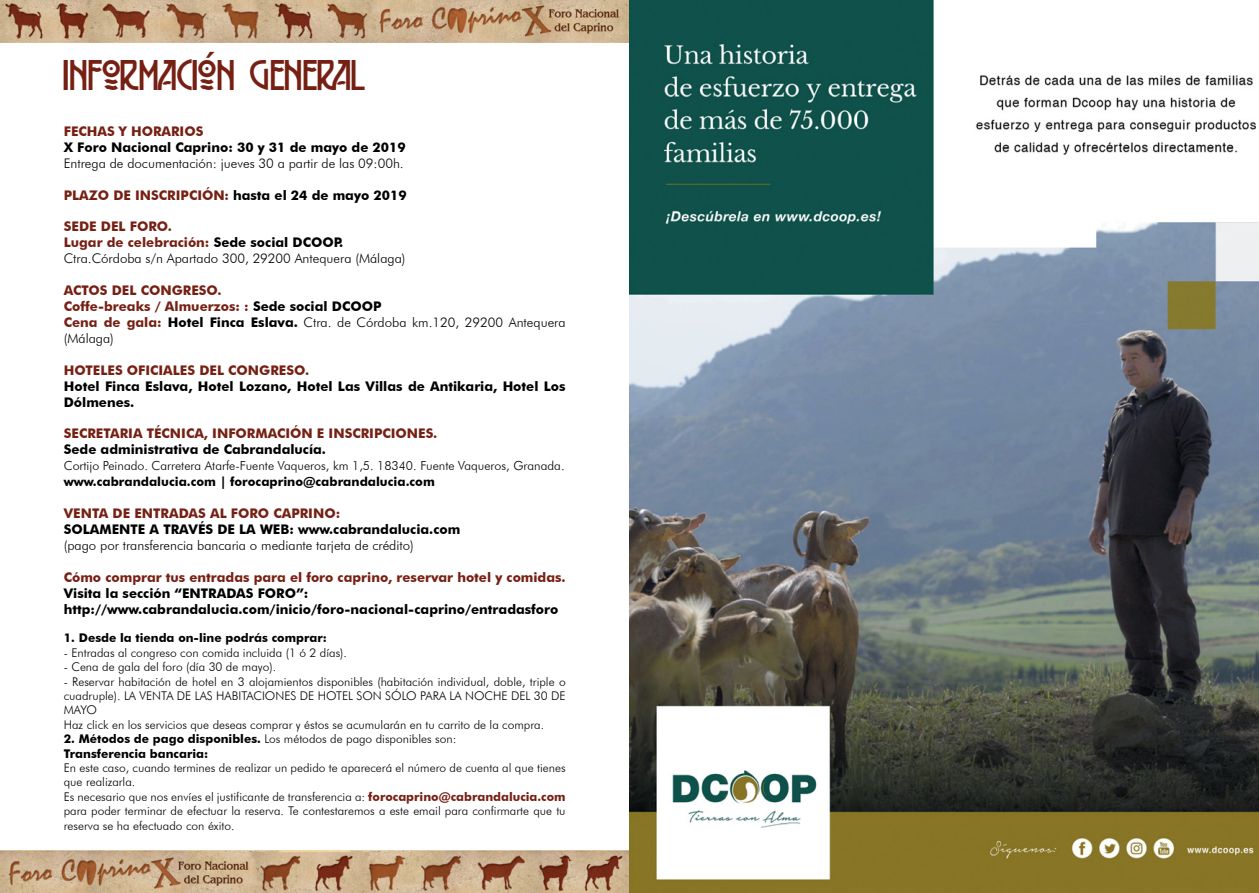
<style>
.page{position:relative;width:1259px;height:893px;background:#fff}
.page>*{position:absolute;margin:0;border:0;box-sizing:border-box;transform-origin:0 0}
.t1{font:30px "Belladona";color:#762014}
.t2{font:700 13.2px/15.9px "Futura BT";color:#762014}
.t3{font:700 13.2px/15.9px "Futura BT";color:#000}
.t4{font:300 13.2px/15.9px "Futura BT";color:#000}
.t5{font:300 12.45px "Futura BT";color:#000}
.t6{font:700 12.45px "Futura BT";color:#000}
.t7{font:300 12px/14.4px "Futura BT";color:#000}
.t8{font:700 12px/14.4px "Futura BT";color:#000}
.s1{color:#000}
.s2{font-weight:700;color:#762014}
.s3{font-weight:700}
.s4{font-weight:300;color:#000}
.s5{font-weight:300}
</style>
<div class="page">
<img style="left:0;top:0;width:629px;height:43px">
<img style="left:0;top:850px;width:629px;height:43px">
<img style="left:630px;top:0;width:629px;height:893px">
<h1 class="t1" style="left:64px;top:56px;width:302px">INFORMACIÓN GENERAL</h1>
<p class="t2" style="left:64px;top:123px;width:141px">FECHAS Y HORARIOS</p>
<p class="t3" style="left:64px;top:139px;width:343px">X Foro Nacional Caprino: 30 y 31 de mayo de 2019</p>
<p class="t4" style="left:64px;top:155px;width:341px">Entrega de documentación: jueves 30 a partir de las 09:00h.</p>
<p class="t2" style="left:64px;top:187px;width:344px">PLAZO DE INSCRIPCIÓN: <span class="s1">hasta el 24 de mayo 2019</span></p>
<p class="t4" style="left:64px;top:219px;width:343px"><span class="s2">SEDE DEL FORO.<br>Lugar de celebración:</span> <span class="s3">Sede social DCOOP.<br></span>Ctra.Córdoba s/n Apartado 300, 29200 Antequera (Málaga)</p>
<p class="t2" style="left:64px;top:282px;width:503px">ACTOS DEL CONGRESO.<br>Coffe-breaks / Almuerzos: : <span class="s1">Sede social DCOOP<br></span>Cena de gala: <span class="s1">Hotel Finca Eslava.</span> <span class="s4">Ctra. de Córdoba km.120, 29200 Antequera (Málaga)</span></p>
<p class="t2" style="left:64px;top:362px;width:247px">HOTELES OFICIALES DEL CONGRESO.</p>
<p class="t3" style="left:64px;top:378px;width:503px">Hotel Finca Eslava, Hotel Lozano, Hotel Las Villas de Antikaria, Hotel Los<br>Dólmenes.</p>
<p class="t2" style="left:64px;top:426px;width:375px">SECRETARIA TÉCNICA, INFORMACIÓN E INSCRIPCIONES.</p>
<p class="t3" style="left:64px;top:442px;width:264px">Sede administrativa de Cabrandalucía.</p>
<p class="t5" style="left:64px;top:458px;width:502px">Cortijo Peinado. Carretera Atarfe-Fuente Vaqueros, km 1,5. 18340. Fuente Vaqueros, Granada.</p>
<p class="t6" style="left:64px;top:474px;width:372px">www.cabrandalucia.com | forocaprino@cabrandalucia.com</p>
<p class="t2" style="left:64px;top:505px;width:278px">VENTA DE ENTRADAS AL FORO CAPRINO:</p>
<p class="t3" style="left:64px;top:521px;width:398px">SOLAMENTE A TRAVÉS DE LA WEB: www.cabrandalucia.com</p>
<p class="t4" style="left:64px;top:537px;width:351px">(pago por transferencia bancaria o mediante tarjeta de crédito)</p>
<p class="t2" style="left:64px;top:569px;width:503px">Cómo comprar tus entradas para el foro caprino, reservar hotel y comidas.</p>
<p class="t3" style="left:64px;top:585px;width:496px">Visita la sección “ENTRADAS FORO”: http://www.cabrandalucia.com/inicio/foro-nacional-caprino/entradasforo</p>
<p class="t8" style="left:64px;top:631px;width:264px">1. Desde la tienda on-line podrás comprar:</p>
<p class="t7" style="left:64px;top:645px;width:285px">- Entradas al congreso con comida incluida (1 ó 2 días).</p>
<p class="t7" style="left:64px;top:660px;width:214px">- Cena de gala del foro (día 30 de mayo).</p>
<p class="t7" style="left:64px;top:674px;width:503px">- Reservar habitación de hotel en 3 alojamientos disponibles (habitación individual, doble, triple o cuadruple). LA VENTA DE LAS HABITACIONES DE HOTEL SON SÓLO PARA LA NOCHE DEL 30 DE MAYO<br>Haz click en los servicios que deseas comprar y éstos se acumularán en tu carrito de la compra.</p>
<p class="t8" style="left:64px;top:732px;width:394px">2. Métodos de pago disponibles. <span class="s5">Los métodos de pago disponibles son:<br></span>Transferencia bancaria:</p>
<p class="t7" style="left:64px;top:760px;width:503px">En este caso, cuando termines de realizar un pedido te aparecerá el número de cuenta al que tienes que realizarla.<br>Es necesario que nos envíes el justificante de transferencia a: <span class="s2">forocaprino@cabrandalucia.com </span>para poder terminar de efectuar la reserva. Te contestaremos a este email para confirmarte que tu reserva se ha efectuado con éxito.</p>
</div>
